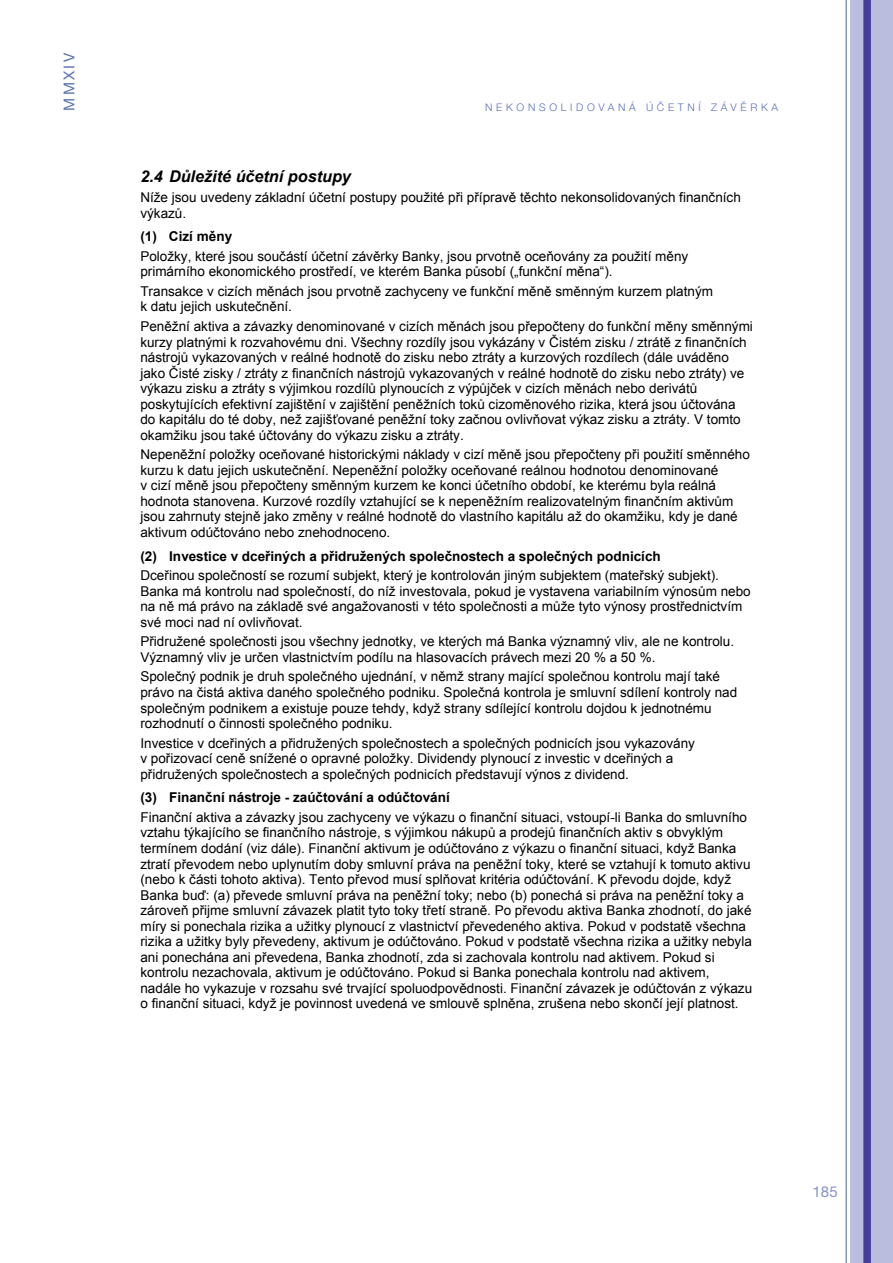
<style>
.page{position:relative;width:893px;height:1263px;background:#fff}
.page>*{position:absolute;margin:0;border:0;box-sizing:border-box;transform-origin:0 0}
.t1{font:italic 700 16.2px "Arial";color:#000}
.t2{font:15px "Helvetica Neue LT Pro";letter-spacing:.15em;color:#5b72b7}
.t3{font:15px "Helvetica Neue LT Pro";color:#8593c9}
.t4{font:13.5px/15.6px "Arial";color:#000}
.t5{font:700 13.5px "Arial";color:#000}
.t6{font:300 10.5px "Helvetica Neue LT Pro";letter-spacing:.35em;color:#5b72b7}
</style>
<div class="page">
<div style="left:850px;top:0;width:43px;height:1263px;background:#babdde"></div>
<div style="left:863px;top:0;width:8px;height:1263px;background:#463d99"></div>
<hr style="left:846px;top:0;width:1px;height:1263px;background:#5b72b7">
<p class="t2" style="left:60px;top:111px;width:59px;rotate:-90deg">MMXIV</p>
<p class="t6" style="left:485px;top:100px;width:294px">NEKON SOLIDOVAN Á ÚČETN Í ZÁVĚRKA</p>
<p class="t1" style="left:140px;top:165px;width:212px">2.4 Důležité účetní postupy</p>
<p class="t4" style="left:140px;top:190px;width:602px">Níže jsou uvedeny základní účetní postupy použité při přípravě těchto nekonsolidovaných finančních výkazů.</p>
<p class="t5" style="left:140px;top:228px;width:93px">(1) Cizí měny</p>
<p class="t4" style="left:140px;top:248px;width:549px">Položky, které jsou součástí účetní závěrky Banky, jsou prvotně oceňovány za použití měny primárního ekonomického prostředí, ve kterém Banka působí („funkční měna“).</p>
<p class="t4" style="left:140px;top:283px;width:574px">Transakce v cizích měnách jsou prvotně zachyceny ve funkční měně směnným kurzem platným k datu jejich uskutečnění.</p>
<p class="t4" style="left:140px;top:319px;width:614px">Peněžní aktiva a závazky denominované v cizích měnách jsou přepočteny do funkční měny směnnými kurzy platnými k rozvahovému dni. Všechny rozdíly jsou vykázány v Čistém zisku / ztrátě z finančních nástrojů vykazovaných v reálné hodnotě do zisku nebo ztráty a kurzových rozdílech (dále uváděno jako Čisté zisky / ztráty z finančních nástrojů vykazovaných v reálné hodnotě do zisku nebo ztráty) ve výkazu zisku a ztráty s výjimkou rozdílů plynoucích z výpůjček v cizích měnách nebo derivátů poskytujících efektivní zajištění v zajištění peněžních toků cizoměnového rizika, která jsou účtována do kapitálu do té doby, než zajišťované peněžní toky začnou ovlivňovat výkaz zisku a ztráty. V tomto okamžiku jsou také účtovány do výkazu zisku a ztráty.</p>
<p class="t4" style="left:140px;top:447px;width:611px">Nepeněžní položky oceňované historickými náklady v cizí měně jsou přepočteny při použití směnného kurzu k datu jejich uskutečnění. Nepeněžní položky oceňované reálnou hodnotou denominované<br>v cizí měně jsou přepočteny směnným kurzem ke konci účetního období, ke kterému byla reálná hodnota stanovena. Kurzové rozdíly vztahující se k nepeněžním realizovatelným finančním aktivům jsou zahrnuty stejně jako změny v reálné hodnotě do vlastního kapitálu až do okamžiku, kdy je dané aktivum odúčtováno nebo znehodnoceno.</p>
<p class="t5" style="left:140px;top:547px;width:522px">(2) Investice v dceřiných a přidružených společnostech a společných podnicích</p>
<p class="t4" style="left:140px;top:568px;width:612px">Dceřinou společností se rozumí subjekt, který je kontrolován jiným subjektem (mateřský subjekt).<br>Banka má kontrolu nad společností, do níž investovala, pokud je vystavena variabilním výnosům nebo na ně má právo na základě své angažovanosti v této společnosti a může tyto výnosy prostřednictvím své moci nad ní ovlivňovat.</p>
<p class="t4" style="left:140px;top:634px;width:595px">Přidružené společnosti jsou všechny jednotky, ve kterých má Banka významný vliv, ale ne kontrolu.<br>Významný vliv je určen vlastnictvím podílu na hlasovacích právech mezi 20 % a 50 %.</p>
<p class="t4" style="left:140px;top:669px;width:598px">Společný podnik je druh společného ujednání, v němž strany mající společnou kontrolu mají také právo na čistá aktiva daného společného podniku. Společná kontrola je smluvní sdílení kontroly nad společným podnikem a existuje pouze tehdy, když strany sdílející kontrolu dojdou k jednotnému rozhodnutí o činnosti společného podniku.</p>
<p class="t4" style="left:140px;top:735px;width:556px">Investice v dceřiných a přidružených společnostech a společných podnicích jsou vykazovány v pořizovací ceně snížené o opravné položky. Dividendy plynoucí z investic v dceřiných a přidružených společnostech a společných podnicích představují výnos z dividend.</p>
<p class="t5" style="left:140px;top:789px;width:311px">(3) Finanční nástroje - zaúčtování a odúčtování</p>
<p class="t4" style="left:140px;top:809px;width:613px">Finanční aktiva a závazky jsou zachyceny ve výkazu o finanční situaci, vstoupí-li Banka do smluvního vztahu týkajícího se finančního nástroje, s výjimkou nákupů a prodejů finančních aktiv s obvyklým termínem dodání (viz dále). Finanční aktivum je odúčtováno z výkazu o finanční situaci, když Banka ztratí převodem nebo uplynutím doby smluvní práva na peněžní toky, které se vztahují k tomuto aktivu (nebo k části tohoto aktiva). Tento převod musí splňovat kritéria odúčtování. K převodu dojde, když Banka buď: (a) převede smluvní práva na peněžní toky; nebo (b) ponechá si práva na peněžní toky a zároveň přijme smluvní závazek platit tyto toky třetí straně. Po převodu aktiva Banka zhodnotí, do jaké míry si ponechala rizika a užitky plynoucí z vlastnictví převedeného aktiva. Pokud v podstatě všechna rizika a užitky byly převedeny, aktivum je odúčtováno. Pokud v podstatě všechna rizika a užitky nebyla ani ponechána ani převedena, Banka zhodnotí, zda si zachovala kontrolu nad aktivem. Pokud si kontrolu nezachovala, aktivum je odúčtováno. Pokud si Banka ponechala kontrolu nad aktivem, nadále ho vykazuje v rozsahu své trvající spoluodpovědnosti. Finanční závazek je odúčtován z výkazu o finanční situaci, když je povinnost uvedená ve smlouvě splněna, zrušena nebo skončí její platnost.</p>
<p class="t3" style="left:812px;top:1183px;width:27px">185</p>
</div>
